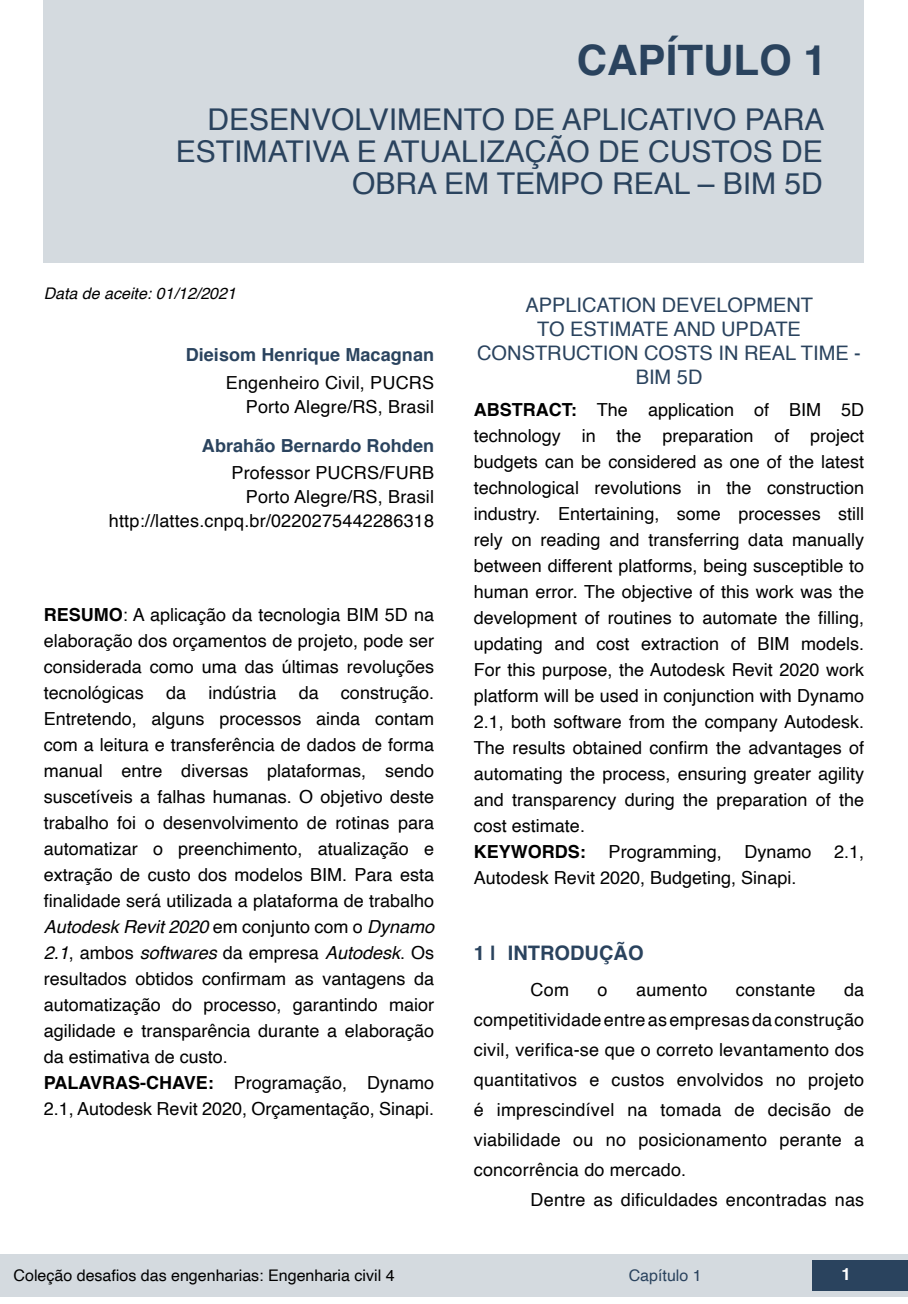
<style>
.page{position:relative;width:908px;height:1304px;background:#fff}
.page>*{position:absolute;margin:0;border:0;box-sizing:border-box;transform-origin:0 0}
.t1{font:700 42px "Helvetica";color:#2a435e}
.t2{font:30px/32px "Helvetica";color:#2a435e;text-align:right}
.t3{font:20px/24px "Helvetica";color:#2a435e;text-align:center}
.t4{font:700 20px "Helvetica";color:#2a435e}
.t5{font:18px/26px "Helvetica";color:#000;text-align:right}
.t6{font:700 18px "Helvetica";letter-spacing:.005em;color:#2a435e}
.t7{font:700 18px "Helvetica";color:#000}
.t8{font:700 16.8px "Helvetica";color:#fff}
.t9{font:16px "Helvetica";color:#000}
.t10{font:italic 16px "Helvetica";color:#000}
.t11{font:16px "Helvetica";color:#2a435e}
.s1{font-weight:700}
.s2{font-style:italic}
</style>
<div class="page">
<div style="left:0;top:1254px;width:906px;height:43px;background:#d4dadf"></div>
<div style="left:812px;top:1261px;width:95px;height:30px;background:#2a435e"></div>
<div style="left:44px;top:0;width:819px;height:263px;background:#d4dadf"></div>
<h1 class="t1" style="left:576px;top:26px;width:251px">CAPÍTULO 1</h1>
<h2 class="t2" style="left:176px;top:104px;width:649px">DESENVOLVIMENTO DE APLICATIVO PARA<br>ESTIMATIVA E ATUALIZAÇÃO DE CUSTOS DE<br>OBRA EM TEMPO REAL – BIM 5D</h2>
<p class="t10" style="left:44px;top:280px;width:194px">Data de aceite: 01/12/2021</p>
<p class="t6" style="left:185px;top:341px;width:250px">Dieisom Henrique Macagnan</p>
<p class="t5" style="left:226px;top:371px;width:210px;line-height:24px">Engenheiro Civil, PUCRS<br>Porto Alegre/RS, Brasil</p>
<p class="t6" style="left:202px;top:431px;width:234px">Abrahão Bernardo Rohden</p>
<p class="t5" style="left:109px;top:462px;width:326px;line-height:24px">Professor PUCRS/FURB<br>Porto Alegre/RS, Brasil http://lattes.cnpq.br/0220275442286318</p>
<p class="t5" style="left:44px;top:603px;width:392px;text-align:left"><span class="s1">RESUMO</span>: A aplicação da tecnologia BIM 5D na elaboração dos orçamentos de projeto, pode ser considerada como uma das últimas revoluções tecnológicas da indústria da construção.<br>Entretendo, alguns processos ainda contam com a leitura e transferência de dados de forma manual entre diversas plataformas, sendo suscetíveis a falhas humanas. O objetivo deste trabalho foi o desenvolvimento de rotinas para automatizar o preenchimento, atualização e extração de custo dos modelos BIM. Para esta finalidade será utilizada a plataforma de trabalho <span class="s2">Autodesk Revit 2020</span> em conjunto com o <span class="s2">Dynamo 2.1</span>, ambos <span class="s2">softwares</span> da empresa <span class="s2">Autodesk</span>. Os resultados obtidos confirmam as vantagens da automatização do processo, garantindo maior agilidade e transparência durante a elaboração da estimativa de custo.<br><span class="s1">PALAVRAS-CHAVE:</span> Programação, Dynamo 2.1, Autodesk Revit 2020, Orçamentação, Sinapi.</p>
<p class="t3" style="left:477px;top:294px;width:385px">APPLICATION DEVELOPMENT<br>TO ESTIMATE AND UPDATE<br>CONSTRUCTION COSTS IN REAL TIME -<br>BIM 5D</p>
<p class="t5" style="left:473px;top:397px;width:392px;text-align:justify"><span class="s1">ABSTRACT:</span> The application of BIM 5D technology in the preparation of project budgets can be considered as one of the latest technological revolutions in the construction industry. Entertaining, some processes still rely on reading and transferring data manually between different platforms, being susceptible to human error. The objective of this work was the development of routines to automate the filling, updating and cost extraction of BIM models.<br>For this purpose, the Autodesk Revit 2020 work platform will be used in conjunction with Dynamo 2.1, both software from the company Autodesk.<br>The results obtained confirm the advantages of automating the process, ensuring greater agility and transparency during the preparation of the cost estimate.</p>
<p class="t7" style="left:473px;top:837px;width:113px">KEYWORDS:</p>
<p class="t5" style="left:608px;top:839px;width:115px">Programming,</p>
<p class="t5" style="left:744px;top:839px;width:69px">Dynamo</p>
<p class="t5" style="left:833px;top:839px;width:32px">2.1,</p>
<p class="t5" style="left:473px;top:865px;width:324px">Autodesk Revit 2020, Budgeting, Sinapi.</p>
<p class="t4" style="left:473px;top:937px;width:171px">1 | INTRODUÇÃO</p>
<p class="t5" style="left:530px;top:977px;width:40px">Com</p>
<p class="t5" style="left:597px;top:977px;width:12px">o</p>
<p class="t5" style="left:636px;top:977px;width:73px">aumento</p>
<p class="t5" style="left:735px;top:977px;width:81px">constante</p>
<p class="t5" style="left:473px;top:975px;width:392px;line-height:30px;text-align:justify;text-indent:370px">da competitividade entre as empresas da construção civil, verifica-se que o correto levantamento dos quantitativos e custos envolvidos no projeto é imprescindível na tomada de decisão de viabilidade ou no posicionamento perante a concorrência do mercado.</p>
<p class="t5" style="left:530px;top:1187px;width:335px">Dentre as dificuldades encontradas nas</p>
<p class="t9" style="left:14px;top:1263px;width:382px">Coleção desafios das engenharias: Engenharia civil 4</p>
<p class="t11" style="left:628px;top:1263px;width:74px">Capítulo 1</p>
<p class="t8" style="left:841px;top:1261px;width:11px">1</p>
</div>
